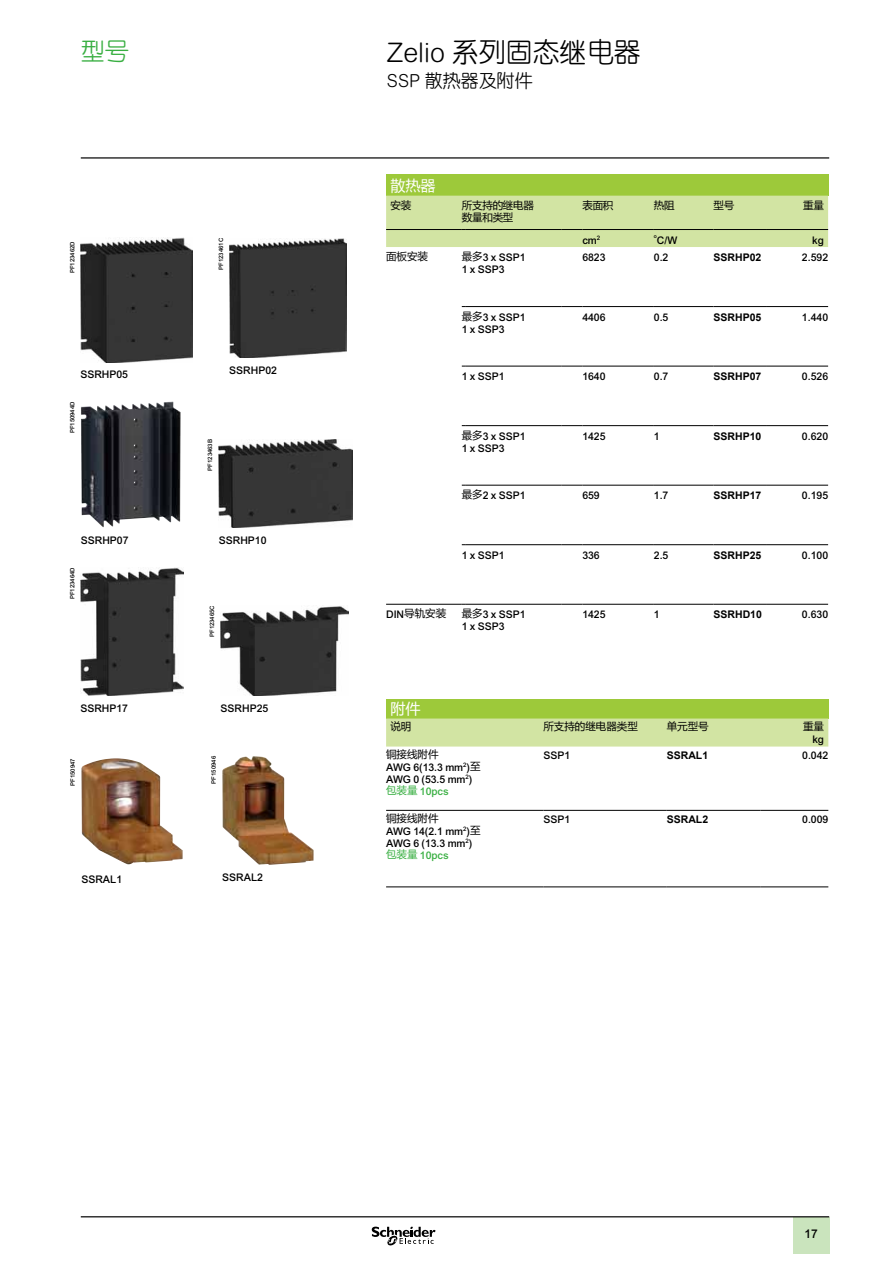
<style>
.page{position:relative;width:893px;height:1263px;background:#fff}
.page>*{position:absolute;margin:0;border:0;box-sizing:border-box;transform-origin:0 0}
.t1{font:27px "H Ye 2 gj";color:#000}
.t2{font:24px "H Ye 2 gj";color:#39af42}
.t3{font:18px "H Ye 2 gj";color:#000}
.t4{font:15px "Microsoft Ya Hei UI";color:#fff}
.t5{font:500 12px "Arial MT Std";color:#000}
.t6{font:500 10.5px/12px "Arial MT Std";color:#000}
.t7{font:700 10.5px "Arial";color:#000}
.t8{font:10.5px "Microsoft Ya Hei UI";color:#000}
.t9{font:10.5px/12px "Microsoft Ya Hei UI";letter-spacing:-.02em;color:#000}
.t10{font:500 6px "Arial MT Std";color:#000}
.t11{font:500 5.25px "Arial MT Std";color:#000}
.s1{font-family:"Arial Rounded MT Pro";font-weight:300}
.s2{font-family:"Microsoft Ya Hei UI";font-weight:400}
.s3{font-family:"Arial MT Std";font-weight:500}
.s4{font-family:"Microsoft Ya Hei UI";font-weight:400;color:#39af42}
.s5{color:#39af42}
</style>
<div class="page">
<hr style="left:81px;top:157px;width:748px;height:2px;background:#000">
<div style="left:793px;top:1217px;width:36px;height:37px;background:#cae4bd"></div>
<hr style="left:81px;top:1216px;width:748px;height:1px;background:#000">
<svg style="left:372px;top:1226px;width:63px;height:20px"></svg>
<div style="left:386px;top:174px;width:442px;height:22px;background:#9dc93a"></div>
<hr style="left:465px;top:306px;width:96px;height:1px;background:#000">
<svg style="left:561px;top:306px;width:21px;height:1px"></svg>
<hr style="left:465px;top:366px;width:96px;height:1px;background:#000">
<svg style="left:561px;top:366px;width:21px;height:1px"></svg>
<hr style="left:465px;top:425px;width:96px;height:1px;background:#000">
<svg style="left:561px;top:425px;width:21px;height:1px"></svg>
<hr style="left:465px;top:544px;width:96px;height:1px;background:#000">
<svg style="left:561px;top:544px;width:21px;height:1px"></svg>
<hr style="left:465px;top:485px;width:96px;height:1px;background:#000">
<svg style="left:561px;top:485px;width:21px;height:1px"></svg>
<hr style="left:582px;top:306px;width:72px;height:1px;background:#000">
<hr style="left:654px;top:306px;width:60px;height:1px;background:#000">
<hr style="left:714px;top:306px;width:52px;height:1px;background:#000">
<hr style="left:766px;top:306px;width:62px;height:1px;background:#000">
<hr style="left:582px;top:366px;width:72px;height:1px;background:#000">
<hr style="left:654px;top:366px;width:60px;height:1px;background:#000">
<hr style="left:714px;top:366px;width:52px;height:1px;background:#000">
<hr style="left:766px;top:366px;width:62px;height:1px;background:#000">
<hr style="left:582px;top:425px;width:72px;height:1px;background:#000">
<hr style="left:654px;top:425px;width:60px;height:1px;background:#000">
<hr style="left:714px;top:425px;width:52px;height:1px;background:#000">
<hr style="left:766px;top:425px;width:62px;height:1px;background:#000">
<hr style="left:582px;top:485px;width:72px;height:1px;background:#000">
<hr style="left:654px;top:485px;width:60px;height:1px;background:#000">
<hr style="left:714px;top:485px;width:52px;height:1px;background:#000">
<hr style="left:766px;top:485px;width:62px;height:1px;background:#000">
<hr style="left:582px;top:544px;width:72px;height:1px;background:#000">
<hr style="left:654px;top:544px;width:60px;height:1px;background:#000">
<hr style="left:714px;top:544px;width:52px;height:1px;background:#000">
<hr style="left:766px;top:544px;width:62px;height:1px;background:#000">
<div style="left:386px;top:196px;width:442px;height:51px;background:#d2e4a3"></div>
<hr style="left:582px;top:229px;width:72px;height:1px;background:#000">
<hr style="left:654px;top:229px;width:60px;height:1px;background:#000">
<hr style="left:714px;top:229px;width:52px;height:1px;background:#000">
<hr style="left:766px;top:229px;width:62px;height:1px;background:#000">
<hr style="left:386px;top:604px;width:76px;height:1px;background:#000">
<hr style="left:465px;top:604px;width:96px;height:1px;background:#000">
<svg style="left:561px;top:604px;width:21px;height:1px"></svg>
<hr style="left:582px;top:604px;width:72px;height:1px;background:#000">
<hr style="left:654px;top:604px;width:60px;height:1px;background:#000">
<hr style="left:714px;top:604px;width:52px;height:1px;background:#000">
<hr style="left:766px;top:604px;width:62px;height:1px;background:#000">
<div style="left:386px;top:699px;width:442px;height:19px;background:#9dc93a"></div>
<div style="left:386px;top:718px;width:442px;height:28px;background:#d2e4a3"></div>
<hr style="left:386px;top:810px;width:157px;height:1px;background:#000">
<hr style="left:386px;top:887px;width:157px;height:1px;background:#000">
<hr style="left:543px;top:810px;width:124px;height:1px;background:#000">
<hr style="left:543px;top:887px;width:124px;height:1px;background:#000">
<hr style="left:667px;top:810px;width:93px;height:1px;background:#000">
<hr style="left:667px;top:887px;width:93px;height:1px;background:#000">
<hr style="left:760px;top:810px;width:68px;height:1px;background:#000">
<hr style="left:760px;top:887px;width:68px;height:1px;background:#000">
<img style="left:229px;top:238px;width:117px;height:120px">
<img style="left:80px;top:238px;width:112px;height:124px">
<img style="left:219px;top:439px;width:134px;height:89px">
<img style="left:81px;top:402px;width:100px;height:125px">
<img style="left:80px;top:567px;width:103px;height:128px">
<img style="left:221px;top:606px;width:128px;height:89px">
<img style="left:222px;top:756px;width:92px;height:109px">
<img style="left:81px;top:758px;width:102px;height:106px">
<h2 class="t2" style="left:81px;top:38px;width:49px">型号</h2>
<h1 class="t1" style="left:387px;top:38px;width:255px"><span class="s1">Zelio</span> 系列固态继电器</h1>
<h3 class="t3" style="left:387px;top:71px;width:147px"><span class="s1">SSP</span> 散热器及附件</h3>
<p class="t10" style="left:69px;top:273px;width:33px;rotate:-90deg">PF123462D</p>
<p class="t6" style="left:80px;top:368px;width:49px">SSRHP05</p>
<p class="t10" style="left:218px;top:270px;width:33px;rotate:-90deg">PF123461C</p>
<p class="t6" style="left:229px;top:364px;width:49px">SSRHP02</p>
<h3 class="t4" style="left:390px;top:176px;width:46px">散热器</h3>
<p class="t8" style="left:390px;top:198px;width:22px">安装</p>
<p class="t9" style="left:462px;top:199px;width:74px">所支持的继电器数量和类型</p>
<p class="t8" style="left:582px;top:198px;width:33px">表面积</p>
<p class="t8" style="left:654px;top:198px;width:22px">热阻</p>
<p class="t8" style="left:714px;top:198px;width:22px">型号</p>
<p class="t8" style="left:803px;top:198px;width:22px">重量</p>
<p class="t6" style="left:582px;top:234px;width:19px">cm<sup>2</sup></p>
<p class="t11" style="left:654px;top:233px;width:5px">o</p>
<p class="t6" style="left:657px;top:234px;width:22px">C/W</p>
<p class="t6" style="left:812px;top:234px;width:13px">kg</p>
<p class="t8" style="left:386px;top:249px;width:43px">面板安装</p>
<p class="t6" style="left:462px;top:251px;width:65px"><span class="s2">最多</span>3 x SSP1<br>1 x SSP3</p>
<p class="t6" style="left:582px;top:251px;width:25px">6823</p>
<p class="t6" style="left:654px;top:251px;width:16px">0.2</p>
<p class="t7" style="left:714px;top:250px;width:49px">SSRHP02</p>
<p class="t6" style="left:802px;top:251px;width:28px">2.592</p>
<p class="t6" style="left:462px;top:311px;width:65px"><span class="s2">最多</span>3 x SSP1<br>1 x SSP3</p>
<p class="t6" style="left:582px;top:311px;width:25px">4406</p>
<p class="t6" style="left:654px;top:311px;width:16px">0.5</p>
<p class="t7" style="left:714px;top:310px;width:49px">SSRHP05</p>
<p class="t6" style="left:802px;top:311px;width:28px">1.440</p>
<p class="t6" style="left:462px;top:370px;width:44px">1 x SSP1</p>
<p class="t6" style="left:582px;top:370px;width:25px">1640</p>
<p class="t6" style="left:654px;top:370px;width:16px">0.7</p>
<p class="t7" style="left:714px;top:369px;width:49px">SSRHP07</p>
<p class="t6" style="left:802px;top:370px;width:28px">0.526</p>
<p class="t10" style="left:69px;top:433px;width:33px;rotate:-90deg">PF150944D</p>
<p class="t10" style="left:207px;top:471px;width:33px;rotate:-90deg">PF123463B</p>
<p class="t6" style="left:462px;top:430px;width:65px"><span class="s2">最多</span>3 x SSP1<br>1 x SSP3</p>
<p class="t6" style="left:582px;top:430px;width:25px">1425</p>
<p class="t6" style="left:654px;top:430px;width:7px">1</p>
<p class="t7" style="left:714px;top:429px;width:49px">SSRHP10</p>
<p class="t6" style="left:802px;top:430px;width:28px">0.620</p>
<p class="t6" style="left:462px;top:489px;width:65px"><span class="s2">最多</span>2 x SSP1</p>
<p class="t6" style="left:582px;top:489px;width:19px">659</p>
<p class="t6" style="left:654px;top:489px;width:16px">1.7</p>
<p class="t7" style="left:714px;top:489px;width:49px">SSRHP17</p>
<p class="t6" style="left:802px;top:489px;width:28px">0.195</p>
<p class="t6" style="left:81px;top:534px;width:49px">SSRHP07</p>
<p class="t6" style="left:219px;top:534px;width:49px">SSRHP10</p>
<p class="t6" style="left:462px;top:549px;width:44px">1 x SSP1</p>
<p class="t6" style="left:582px;top:549px;width:19px">336</p>
<p class="t6" style="left:654px;top:549px;width:16px">2.5</p>
<p class="t7" style="left:714px;top:548px;width:49px">SSRHP25</p>
<p class="t6" style="left:802px;top:549px;width:28px">0.100</p>
<p class="t10" style="left:69px;top:599px;width:33px;rotate:-90deg">PF123464D</p>
<p class="t10" style="left:208px;top:637px;width:33px;rotate:-90deg">PF123465C</p>
<p class="t8" style="left:386px;top:607px;width:62px"><span class="s3">DIN</span>导轨安装</p>
<p class="t6" style="left:462px;top:608px;width:65px"><span class="s2">最多</span>3 x SSP1<br>1 x SSP3</p>
<p class="t6" style="left:582px;top:608px;width:25px">1425</p>
<p class="t6" style="left:654px;top:608px;width:7px">1</p>
<p class="t7" style="left:714px;top:608px;width:50px">SSRHD10</p>
<p class="t6" style="left:802px;top:608px;width:28px">0.630</p>
<p class="t6" style="left:80px;top:702px;width:49px">SSRHP17</p>
<p class="t10" style="left:69px;top:786px;width:29px;rotate:-90deg">PF150947</p>
<p class="t6" style="left:221px;top:702px;width:49px">SSRHP25</p>
<p class="t10" style="left:210px;top:784px;width:29px;rotate:-90deg">PF150946</p>
<h3 class="t4" style="left:390px;top:699px;width:31px">附件</h3>
<p class="t8" style="left:390px;top:719px;width:22px">说明</p>
<p class="t8" style="left:543px;top:719px;width:96px">所支持的继电器类型</p>
<p class="t8" style="left:667px;top:719px;width:43px">单元型号</p>
<p class="t8" style="left:803px;top:719px;width:22px">重量</p>
<p class="t6" style="left:812px;top:733px;width:13px">kg</p>
<p class="t8" style="left:386px;top:747px;width:54px">铜接线附件</p>
<p class="t6" style="left:386px;top:761px;width:96px">AWG 6(13.3 mm<sup>2</sup>)<span class="s2">至<br></span>AWG 0 (53.5 mm<sup>2</sup>)<span class="s4">包装量</span> <span class="s5">10pcs</span></p>
<p class="t6" style="left:543px;top:749px;width:28px">SSP1</p>
<p class="t7" style="left:667px;top:748px;width:43px">SSRAL1</p>
<p class="t6" style="left:802px;top:749px;width:28px">0.042</p>
<p class="t8" style="left:386px;top:811px;width:54px">铜接线附件</p>
<p class="t6" style="left:386px;top:825px;width:96px">AWG 14(2.1 mm<sup>2</sup>)<span class="s2">至<br></span>AWG 6 (13.3 mm<sup>2</sup>)<span class="s4">包装量</span> <span class="s5">10pcs</span></p>
<p class="t6" style="left:543px;top:813px;width:28px">SSP1</p>
<p class="t7" style="left:667px;top:812px;width:43px">SSRAL2</p>
<p class="t6" style="left:802px;top:813px;width:28px">0.009</p>
<p class="t6" style="left:81px;top:873px;width:42px">SSRAL1</p>
<p class="t6" style="left:222px;top:871px;width:42px">SSRAL2</p>
<p class="t5" style="left:804px;top:1227px;width:15px">17</p>
</div>
